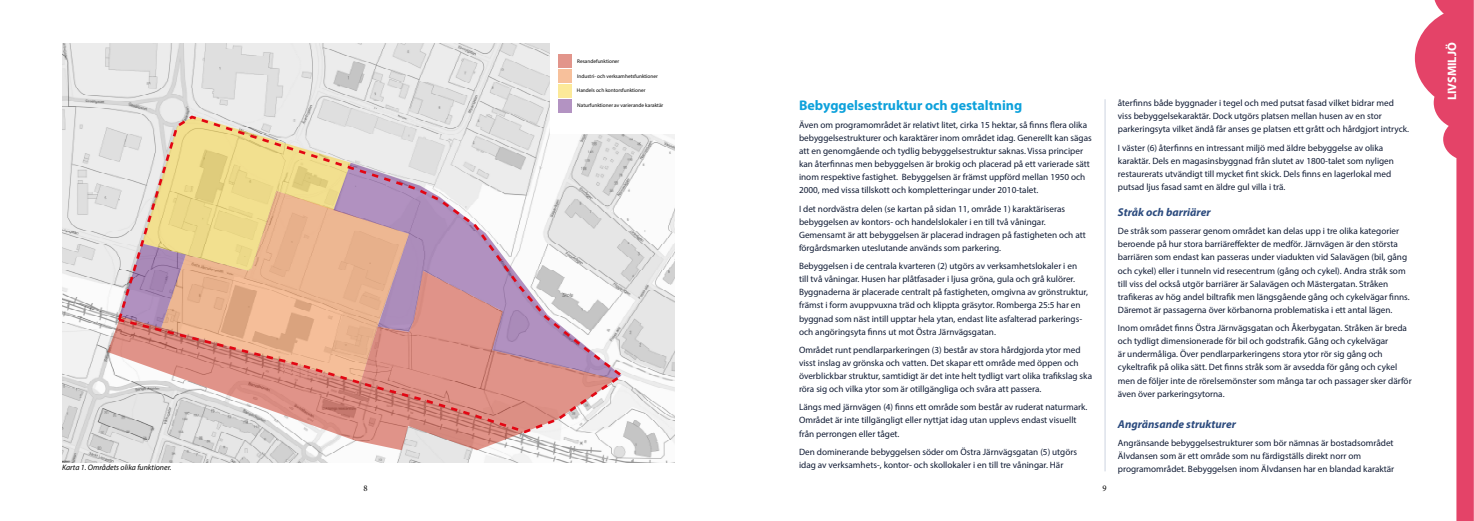
<style>
.page{position:relative;width:1474px;height:521px;background:#fff}
.page>*{position:absolute;margin:0;border:0;box-sizing:border-box;transform-origin:0 0}
.t1{font:700 14px "Myriad Pro";color:#0da1db}
.t2{font:700 12.25px "Myriad Pro";color:#fff}
.t3{font:italic 700 11.38px "Myriad Pro";color:#2c4b7e}
.t4{font:9.19px/13.1px "Myriad Pro";color:#101b34}
.t5{font:8.75px "Minion Pro";color:#000}
.t6{font:italic 7.88px "Myriad Pro";color:#000}
.t7{font:5.34px "Myriad Pro";color:#000}
</style>
<div class="page">
<hr style="left:1104px;top:99px;width:1px;height:372px;background:#2c4b7e">
<svg style="left:1414px;top:0;width:59px;height:521px"></svg>
<img style="left:62px;top:43px;width:613px;height:419px">
<svg style="left:107px;top:271px;width:509px;height:179px"></svg>
<div style="left:550px;top:43px;width:125px;height:90px;background:#fff"></div>
<div style="left:558px;top:54px;width:13px;height:13px;background:#e2958b"></div>
<div style="left:558px;top:69px;width:13px;height:13px;background:#f7c09b"></div>
<div style="left:558px;top:84px;width:13px;height:14px;background:#fce999"></div>
<div style="left:558px;top:99px;width:13px;height:14px;background:#b393c2"></div>
<svg style="left:116px;top:114px;width:510px;height:321px;background:#debcb1"></svg>
<p class="t6" style="left:62px;top:463px;width:111px">Karta 1. Områdets olika funktioner.</p>
<p class="t7" style="left:577px;top:58px;width:44px">Resandefunktioner</p>
<p class="t7" style="left:577px;top:73px;width:82px">Industri- och verksamhetsfunktioner</p>
<p class="t7" style="left:577px;top:87px;width:70px">Handels och kontorsfunktioner</p>
<p class="t7" style="left:577px;top:102px;width:87px">Naturfunktioner av varierande karaktär</p>
<h1 class="t1" style="left:799px;top:96px;width:225px">Bebyggelsestruktur och gestaltning</h1>
<p class="t4" style="left:799px;top:118px;width:294px">Även om programområdet är relativt litet, cirka 15 hektar, så finns flera olika bebyggelsestrukturer och karaktärer inom området idag. Generellt kan sägas att en genomgående och tydlig bebyggelsestruktur saknas. Vissa principer kan återfinnas men bebyggelsen är brokig och placerad på ett varierade sätt inom respektive fastighet. Bebyggelsen är främst uppförd mellan 1950 och 2000, med vissa tillskott och kompletteringar under 2010-talet.</p>
<p class="t4" style="left:799px;top:202px;width:288px">I det nordvästra delen (se kartan på sidan 11, område 1) karaktäriseras bebyggelsen av kontors- och handelslokaler i en till två våningar.<br>Gemensamt är att bebyggelsen är placerad indragen på fastigheten och att förgårdsmarken uteslutande används som parkering.</p>
<p class="t4" style="left:799px;top:259px;width:290px">Bebyggelsen i de centrala kvarteren (2) utgörs av verksamhetslokaler i en till två våningar. Husen har plåtfasader i ljusa gröna, gula och grå kulörer.<br>Byggnaderna är placerade centralt på fastigheten, omgivna av grönstruktur, främst i form avuppvuxna träd och klippta gräsytor. Romberga 25:5 har en byggnad som näst intill upptar hela ytan, endast lite asfalterad parkerings&shy;och angöringsyta finns ut mot Östra Järnvägsgatan.</p>
<p class="t4" style="left:799px;top:343px;width:294px">Området runt pendlarparkeringen (3) består av stora hårdgjorda ytor med visst inslag av grönska och vatten. Det skapar ett område med öppen och överblickbar struktur, samtidigt är det inte helt tydligt vart olika trafikslag ska röra sig och vilka ytor som är otillgängliga och svåra att passera.</p>
<p class="t4" style="left:799px;top:400px;width:290px">Längs med järnvägen (4) finns ett område som består av ruderat naturmark.<br>Området är inte tillgängligt eller nyttjat idag utan upplevs endast visuellt från perrongen eller tåget.</p>
<p class="t4" style="left:799px;top:445px;width:279px">Den dominerande bebyggelsen söder om Östra Järnvägsgatan (5) utgörs idag av verksamhets-, kontor- och skollokaler i en till tre våningar. Här</p>
<p class="t5" style="left:363px;top:482px;width:6px">8</p>
<p class="t5" style="left:1102px;top:482px;width:6px">9</p>
<p class="t4" style="left:1117px;top:96px;width:293px">återfinns både byggnader i tegel och med putsat fasad vilket bidrar med viss bebyggelsekaraktär. Dock utgörs platsen mellan husen av en stor parkeringsyta vilket ändå får anses ge platsen ett grått och hårdgjort intryck.</p>
<p class="t4" style="left:1117px;top:141px;width:277px">I väster (6) återfinns en intressant miljö med äldre bebyggelse av olika karaktär. Dels en magasinsbyggnad från slutet av 1800-talet som nyligen restaurerats utvändigt till mycket fint skick. Dels finns en lagerlokal med putsad ljus fasad samt en äldre gul villa i trä.</p>
<p class="t3" style="left:1117px;top:205px;width:94px">Stråk och barriärer</p>
<p class="t4" style="left:1117px;top:224px;width:293px">De stråk som passerar genom området kan delas upp i tre olika kategorier beroende på hur stora barriäreffekter de medför. Järnvägen är den största barriären som endast kan passeras under viadukten vid Salavägen (bil, gång och cykel) eller i tunneln vid resecentrum (gång och cykel). Andra stråk som till viss del också utgör barriärer är Salavägen och Mästergatan. Stråken trafikeras av hög andel biltrafik men längsgående gång och cykelvägar finns.<br>Däremot är passagerna över körbanorna problematiska i ett antal lägen.</p>
<p class="t4" style="left:1117px;top:321px;width:295px">Inom området finns Östra Järnvägsgatan och Åkerbygatan. Stråken är breda och tydligt dimensionerade för bil och godstrafik. Gång och cykelvägar<br>är undermåliga. Över pendlarparkeringens stora ytor rör sig gång och cykeltrafik på olika sätt. Det finns stråk som är avsedda för gång och cykel men de följer inte de rörelsemönster som många tar och passager sker därför även över parkeringsytorna.</p>
<p class="t3" style="left:1117px;top:417px;width:120px">Angränsande strukturer</p>
<p class="t4" style="left:1117px;top:436px;width:278px">Angränsande bebyggelsestrukturer som bör nämnas är bostadsområdet<br>Älvdansen som är ett område som nu färdigställs direkt norr om programområdet. Bebyggelsen inom Älvdansen har en blandad karaktär</p>
<h2 class="t2" style="left:1443px;top:100px;width:60px;rotate:-90deg">LIVSMILJÖ</h2>
</div>
